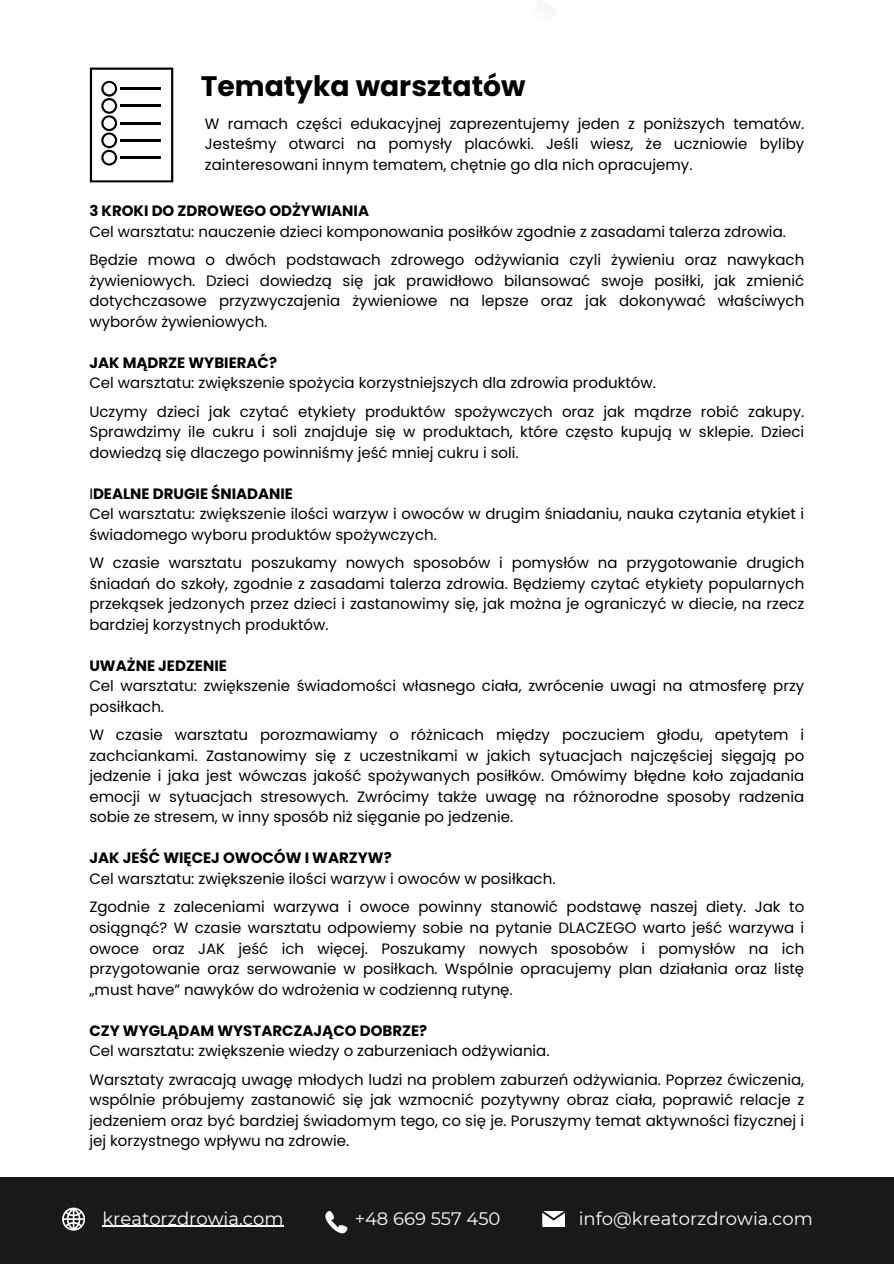
<style>
.page{position:relative;width:894px;height:1264px;background:#fff}
.page>*{position:absolute;margin:0;border:0;box-sizing:border-box;transform-origin:0 0}
.t1{font:700 28.2px "Poppins";color:#000}
.t2{font:18px "Montserrat";color:#fff}
.t3{font:15px/20.5px "Poppins";color:#000}
.t4{font:700 15px "Poppins";color:#000}
.s1{font-weight:700}
</style>
<div class="page">
<svg style="left:90px;top:68px;width:83px;height:114px"></svg>
<hr style="left:120px;top:157px;width:41px;height:2px;background:#000">
<div style="left:0;top:1177px;width:893px;height:86px;background:#191919"></div>
<svg style="left:62px;top:1207px;width:23px;height:23px"></svg>
<svg style="left:542px;top:1211px;width:22px;height:15px"></svg>
<svg style="left:325px;top:1211px;width:22px;height:22px"></svg>
<hr style="left:102px;top:1225px;width:181px;height:1px;background:#fff">
<p class="t1" style="left:201px;top:67px;width:326px">Tematyka warsztatów</p>
<p class="t3" style="left:205px;top:113px;width:600px;text-align:justify">W ramach części edukacyjnej zaprezentujemy jeden z poniższych tematów.<br>Jesteśmy otwarci na pomysły placówki. Jeśli wiesz, że uczniowie byliby zainteresowani innym tematem, chętnie go dla nich opracujemy.</p>
<p class="t4" style="left:89px;top:200px;width:281px">3 KROKI DO ZDROWEGO ODŻYWIANIA</p>
<p class="t3" style="left:89px;top:217px;width:716px;line-height:28.5px">Cel warsztatu: nauczenie dzieci komponowania posiłków zgodnie z zasadami talerza zdrowia.<br>Będzie mowa o dwóch podstawach zdrowego odżywiania czyli żywieniu oraz nawykach</p>
<p class="t3" style="left:89px;top:270px;width:716px;text-align:justify">żywieniowych. Dzieci dowiedzą się jak prawidłowo bilansować swoje posiłki, jak zmienić dotychczasowe przyzwyczajenia żywieniowe na lepsze oraz jak dokonywać właściwych wyborów żywieniowych.</p>
<p class="t4" style="left:89px;top:352px;width:189px">JAK MĄDRZE WYBIERAĆ?</p>
<p class="t3" style="left:89px;top:369px;width:716px;line-height:28.5px">Cel warsztatu: zwiększenie spożycia korzystniejszych dla zdrowia produktów.<br>Uczymy dzieci jak czytać etykiety produktów spożywczych oraz jak mądrze robić zakupy.</p>
<p class="t3" style="left:89px;top:422px;width:716px">Sprawdzimy ile cukru i soli znajduje się w produktach, które często kupują w sklepie. Dzieci dowiedzą się dlaczego powinniśmy jeść mniej cukru i soli.</p>
<p class="t3" style="left:89px;top:483px;width:716px">I<span class="s1">DEALNE DRUGIE ŚNIADANIE<br></span>Cel warsztatu: zwiększenie ilości warzyw i owoców w drugim śniadaniu, nauka czytania etykiet i świadomego wyboru produktów spożywczych.</p>
<p class="t3" style="left:89px;top:553px;width:716px;text-align:justify">W czasie warsztatu poszukamy nowych sposobów i pomysłów na przygotowanie drugich śniadań do szkoły, zgodnie z zasadami talerza zdrowia. Będziemy czytać etykiety popularnych przekąsek jedzonych przez dzieci i zastanowimy się, jak można je ograniczyć w diecie, na rzecz bardziej korzystnych produktów.</p>
<p class="t4" style="left:89px;top:655px;width:139px">UWAŻNE JEDZENIE</p>
<p class="t3" style="left:89px;top:676px;width:716px">Cel warsztatu: zwiększenie świadomości własnego ciała, zwrócenie uwagi na atmosferę przy posiłkach.</p>
<p class="t3" style="left:89px;top:725px;width:716px;text-align:justify">W czasie warsztatu porozmawiamy o różnicach między poczuciem głodu, apetytem i zachciankami. Zastanowimy się z uczestnikami w jakich sytuacjach najczęściej sięgają po jedzenie i jaka jest wówczas jakość spożywanych posiłków. Omówimy błędne koło zajadania emocji w sytuacjach stresowych. Zwrócimy także uwagę na różnorodne sposoby radzenia sobie ze stresem, w inny sposób niż sięganie po jedzenie.</p>
<p class="t4" style="left:89px;top:847px;width:304px">JAK JEŚĆ WIĘCEJ OWOCÓW I WARZYW?</p>
<p class="t3" style="left:89px;top:864px;width:716px;line-height:28.5px">Cel warsztatu: zwiększenie ilości warzyw i owoców w posiłkach.<br>Zgodnie z zaleceniami warzywa i owoce powinny stanowić podstawę naszej diety. Jak to</p>
<p class="t3" style="left:89px;top:917px;width:716px;text-align:justify">osiągnąć? W czasie warsztatu odpowiemy sobie na pytanie DLACZEGO warto jeść warzywa i owoce oraz JAK jeść ich więcej. Poszukamy nowych sposobów i pomysłów na ich przygotowanie oraz serwowanie w posiłkach. Wspólnie opracujemy plan działania oraz listę „must have” nawyków do wdrożenia w codzienną rutynę.</p>
<p class="t4" style="left:89px;top:1019px;width:339px">CZY WYGLĄDAM WYSTARCZAJĄCO DOBRZE?</p>
<p class="t3" style="left:89px;top:1036px;width:716px;line-height:28.5px">Cel warsztatu: zwiększenie wiedzy o zaburzeniach odżywiania.<br>Warsztaty zwracają uwagę młodych ludzi na problem zaburzeń odżywiania. Poprzez ćwiczenia,</p>
<p class="t3" style="left:89px;top:1089px;width:716px;text-align:justify">wspólnie próbujemy zastanowić się jak wzmocnić pozytywny obraz ciała, poprawić relacje z jedzeniem oraz być bardziej świadomym tego, co się je. Poruszymy temat aktywności fizycznej i jej korzystnego wpływu na zdrowie.</p>
<p class="t2" style="left:102px;top:1207px;width:182px">kreatorzdrowia.com</p>
<h1 class="t2" style="left:354px;top:1207px;width:147px">+48 669 557 450</h1>
<p class="t2" style="left:578px;top:1207px;width:235px">info@kreatorzdrowia.com</p>
</div>
